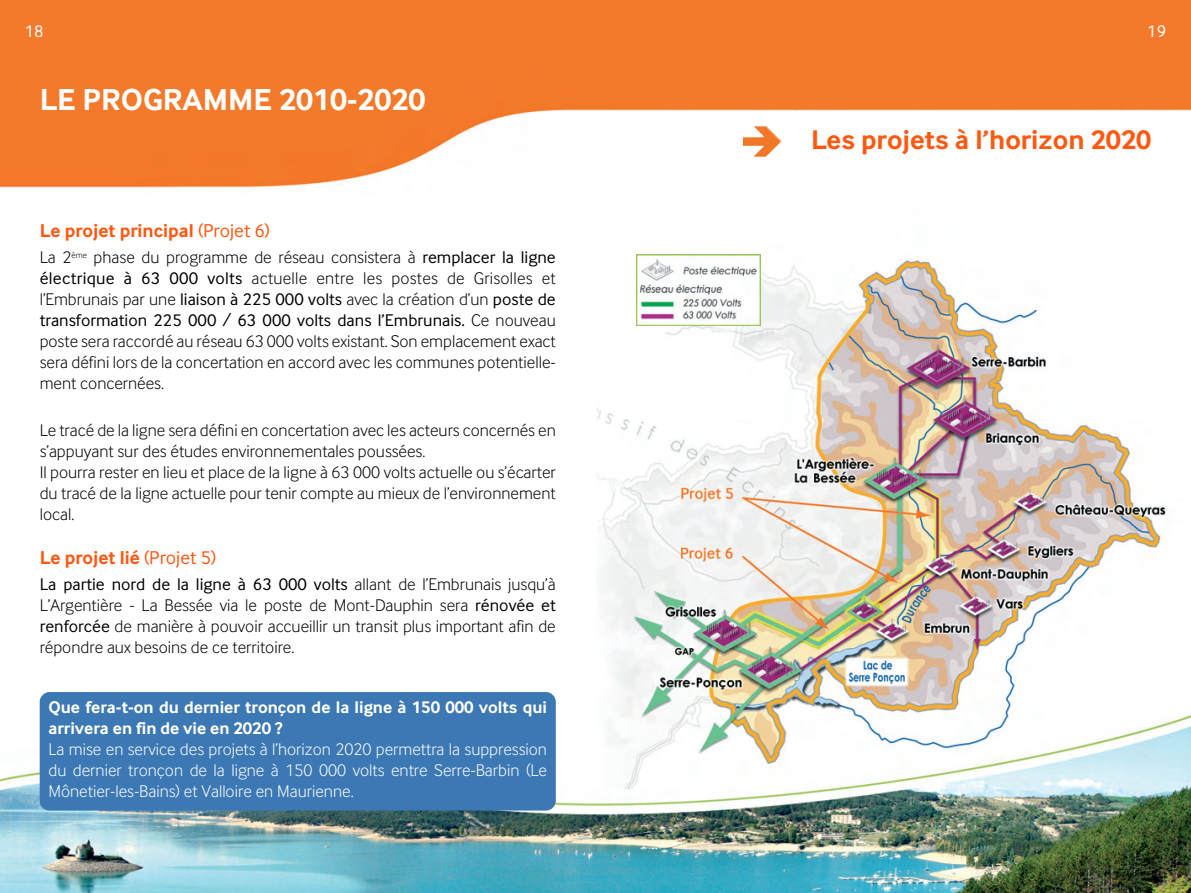
<style>
.page{position:relative;width:1191px;height:893px;background:#fff}
.page>*{position:absolute;margin:0;border:0;box-sizing:border-box;transform-origin:0 0}
.t1{font:700 31.5px "Inter Face";color:#fff}
.t2{font:700 28px "Inter Face";color:#fe5912}
.t3{font:700 19.25px "Inter Face";color:#fe5912}
.t4{font:300 17.5px/21px "Inter Face";color:#000;text-align:justify}
.t5{font:300 17.5px/21px "Inter Face";color:#fff;text-align:justify}
.t6{font:700 17.5px/21px "Inter Face";color:#fff}
.t7{font:17.5px "Inter Face";color:#fff}
.s1{font-weight:400}
</style>
<div class="page">
<img style="left:615px;top:790px;width:576px;height:103px">
<img style="left:0;top:692px;width:615px;height:201px">
<img style="left:616px;top:0;width:575px;height:142px">
<img style="left:0;top:0;width:616px;height:188px">
<img style="left:743px;top:126px;width:38px;height:31px">
<div style="left:40px;top:692px;width:516px;height:118px;background:#3c78b3;border-radius:10px"></div>
<img style="left:596px;top:254px;width:585px;height:536px">
<img style="left:637px;top:254px;width:123px;height:71px">
<p class="t7" style="left:25px;top:20px;width:20px">18</p>
<h1 class="t1" style="left:40px;top:80px;width:387px">LE PROGRAMME 2010-2020</h1>
<p class="t3" style="left:40px;top:218px;width:232px">Le projet principal <span class="s1">(Projet 6)</span></p>
<p class="t4" style="left:40px;top:246px;width:517px">La 2<sup>ème</sup> phase du programme de réseau consistera à <span class="s1">remplacer la ligne électrique à 63 000 volts</span> actuelle entre les postes de Grisolles et l’Embrunais par une <span class="s1">liaison à 225 000 volts</span> avec la création d’un <span class="s1">poste de transformation 225 000 / 63 000 volts dans l’Embrunais.</span> Ce nouveau poste sera raccordé au réseau 63 000 volts existant. Son emplacement exact sera défini lors de la concertation en accord avec les communes potentielle&shy;ment concernées.</p>
<p class="t4" style="left:40px;top:419px;width:517px;text-align:left">Le tracé de la ligne sera défini en concertation avec les acteurs concernés en s’appuyant sur des études environnementales poussées.<br>Il pourra rester en lieu et place de la ligne à 63 000 volts actuelle ou s’écarter du tracé de la ligne actuelle pour tenir compte au mieux de l’environnement local.</p>
<p class="t3" style="left:40px;top:545px;width:178px">Le projet lié <span class="s1">(Projet 5)</span></p>
<p class="t4" style="left:40px;top:573px;width:517px"><span class="s1">La partie nord de la ligne à 63 000 volts</span> allant de l’Embrunais jusqu’à L’Argentière - La Bessée via le poste de Mont-Dauphin sera <span class="s1">rénovée et renforcée</span> de manière à pouvoir accueillir un transit plus important afin de répondre aux besoins de ce territoire.</p>
<p class="t6" style="left:48px;top:696px;width:500px">Que fera-t-on du dernier tronçon de la ligne à 150 000 volts qui arrivera en fin de vie en 2020 ?</p>
<p class="t5" style="left:48px;top:738px;width:500px">La mise en service des projets à l’horizon 2020 permettra la suppression du dernier tronçon de la ligne à 150 000 volts entre Serre-Barbin (Le Mônetier-les-Bains) et Valloire en Maurienne.</p>
<p class="t7" style="left:1147px;top:20px;width:20px">19</p>
<h2 class="t2" style="left:811px;top:122px;width:342px">Les projets à l’horizon 2020</h2>
</div>
